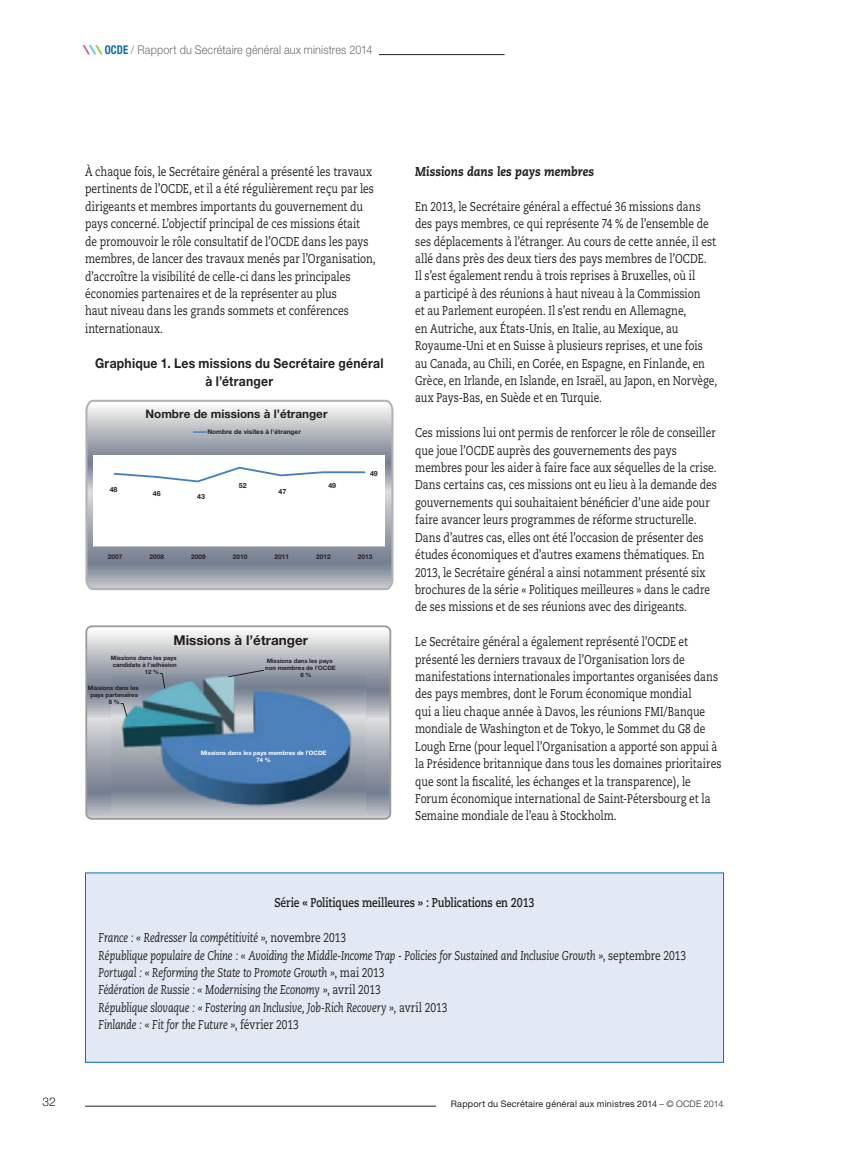
<style>
.page{position:relative;width:851px;height:1149px;background:#fff}
.page>*{position:absolute;margin:0;border:0;box-sizing:border-box;transform-origin:0 0}
.t1{font:700 13.5px/18px "Helvetica Neue LT Std";letter-spacing:.02em;color:#231f20;text-align:center;scale:.9 1}
.t2{font:700 13.5px "Helvetica Neue";color:#231f20}
.t3{font:12.75px/17.4px "Caecilia";color:#231f20;scale:.8 1}
.t4{font:italic 12.75px/17.4px "Caecilia";letter-spacing:-.015em;color:#231f20;scale:.8 1}
.t5{font:700 12.75px "Caecilia";letter-spacing:-.01em;color:#231f20;scale:.8 1}
.t6{font:italic 800 12.75px "Caecilia";color:#231f20;scale:.9 1}
.t7{font:300 12px "Helvetica Neue LT Std";letter-spacing:.015em;color:#6c6d70;scale:.9 1}
.t8{font:300 12px "Helvetica Neue LT Std";color:#231f20}
.t9{font:700 11.7px "Helvetica Neue";color:#231f20}
.t10{font:9px "Helvetica Neue LT Std";letter-spacing:.025em;color:#231f20}
.t11{font:700 7.05px "Helvetica Neue";color:#231f20}
.t12{font:700 6.45px "Helvetica Neue";color:#231f20}
.t13{font:700 6px/7.2px "Helvetica Neue";color:#231f20;text-align:center}
.t14{font:700 6px/7.2px "Helvetica Neue";color:#fff;text-align:center}
.s1{font-weight:900;font-style:italic;font-stretch:expanded;color:#cd529e}
.s2{font-weight:900;font-style:italic;font-stretch:expanded;color:#40c7f4}
.s3{font-weight:900;font-style:italic;font-stretch:expanded;color:#8bc63e}
.s4{font-weight:700;font-stretch:condensed;color:#0e6ca9}
.s5{font-style:normal}
.s6{font-weight:300}
</style>
<div class="page">
<hr style="left:85px;top:1105px;width:638px;height:1px;background:#231f20">
<div style="left:436px;top:1094px;width:287px;height:12px;background:#fff"></div>
<hr style="left:85px;top:54px;width:419px;height:1px;background:#231f20">
<div style="left:85px;top:46px;width:293px;height:21px;background:#fff"></div>
<svg style="left:85px;top:399px;width:308px;height:191px;background:#adb1ba"></svg>
<div style="left:94px;top:455px;width:291px;height:91px;background:#fff"></div>
<hr style="left:94px;top:546px;width:291px;height:1px;background:#989a9d">
<svg style="left:113px;top:466px;width:253px;height:17px"></svg>
<svg style="left:193px;top:431px;width:13px;height:1px"></svg>
<svg style="left:86px;top:628px;width:304px;height:190px;background:#bbbfc5"></svg>
<div style="left:85px;top:625px;width:306px;height:194px;border:2px solid #989a9d;border-radius:6px"></div>
<img style="left:111px;top:674px;width:254px;height:137px">
<svg style="left:160px;top:672px;width:5px;height:17px"></svg>
<svg style="left:121px;top:702px;width:6px;height:14px"></svg>
<svg style="left:228px;top:669px;width:36px;height:8px"></svg>
<div style="left:85px;top:872px;width:638px;height:189px;background:#e2e9f4"></div>
<p class="t7" style="left:85px;top:43px;width:321px"><span class="s1">\</span><span class="s2">\</span><span class="s3">\</span><span class="s4">OCDE</span> / Rapport du Secrétaire général aux ministres 2014</p>
<p class="t3" style="left:85px;top:163px;width:365px">À chaque fois, le Secrétaire général a présenté les travaux pertinents de l’OCDE, et il a été régulièrement reçu par les dirigeants et membres importants du gouvernement du pays concerné. L’objectif principal de ces missions était<br>de promouvoir le rôle consultatif de l’OCDE dans les pays membres, de lancer des travaux menés par l’Organisation, d’accroître la visibilité de celle-ci dans les principales économies partenaires et de la représenter au plus<br>haut niveau dans les grands sommets et conférences internationaux.</p>
<p class="t1" style="left:95px;top:353px;width:322px">Graphique 1. Les missions du Secrétaire général à l’étranger</p>
<p class="t11" style="left:110px;top:484px;width:9px">48</p>
<p class="t9" style="left:145px;top:406px;width:183px">Nombre de missions à l’étranger</p>
<p class="t12" style="left:207px;top:427px;width:95px">Nombre de visites à l'étranger</p>
<p class="t11" style="left:153px;top:488px;width:9px">46</p>
<p class="t11" style="left:197px;top:492px;width:9px">43</p>
<p class="t11" style="left:239px;top:481px;width:9px">52</p>
<p class="t11" style="left:278px;top:487px;width:9px">47</p>
<p class="t11" style="left:328px;top:481px;width:9px">49</p>
<p class="t11" style="left:370px;top:469px;width:9px">49</p>
<p class="t12" style="left:108px;top:552px;width:16px">2007</p>
<p class="t12" style="left:149px;top:552px;width:16px">2008</p>
<p class="t12" style="left:191px;top:552px;width:16px">2009</p>
<p class="t12" style="left:233px;top:552px;width:16px">2010</p>
<p class="t12" style="left:274px;top:552px;width:16px">2011</p>
<p class="t12" style="left:316px;top:552px;width:16px">2012</p>
<p class="t12" style="left:358px;top:552px;width:16px">2013</p>
<p class="t2" style="left:173px;top:631px;width:136px">Missions à l’étranger</p>
<p class="t13" style="left:266px;top:657px;width:67px">Missions dans les pays</p>
<p class="t13" style="left:265px;top:664px;width:72px">non membres de l’OCDE</p>
<p class="t13" style="left:300px;top:671px;width:12px">6 %</p>
<p class="t13" style="left:111px;top:653px;width:67px">Missions dans les pays</p>
<p class="t13" style="left:113px;top:660px;width:66px">candidats à l’adhésion</p>
<p class="t13" style="left:145px;top:668px;width:16px">12 %</p>
<p class="t13" style="left:88px;top:683px;width:52px">Missions dans les pays partenaires<br>8 %</p>
<p class="t14" style="left:201px;top:749px;width:127px">Missions dans les pays membres de l’OCDE<br>74 %</p>
<p class="t6" style="left:415px;top:164px;width:200px">Missions dans les pays membres</p>
<p class="t3" style="left:415px;top:198px;width:379px">En 2013, le Secrétaire général a effectué 36 missions dans des pays membres, ce qui représente 74 % de l’ensemble de ses déplacements à l’étranger. Au cours de cette année, il est allé dans près des deux tiers des pays membres de l’OCDE.<br>Il s’est également rendu à trois reprises à Bruxelles, où il<br>a participé à des réunions à haut niveau à la Commission<br>et au Parlement européen. Il s’est rendu en Allemagne,<br>en Autriche, aux États-Unis, en Italie, au Mexique, au Royaume-Uni et en Suisse à plusieurs reprises, et une fois au Canada, au Chili, en Corée, en Espagne, en Finlande, en Grèce, en Irlande, en Islande, en Israël, au Japon, en Norvège, aux Pays-Bas, en Suède et en Turquie.</p>
<p class="t3" style="left:415px;top:424px;width:379px">Ces missions lui ont permis de renforcer le rôle de conseiller que joue l’OCDE auprès des gouvernements des pays membres pour les aider à faire face aux séquelles de la crise.<br>Dans certains cas, ces missions ont eu lieu à la demande des gouvernements qui souhaitaient bénéficier d’une aide pour faire avancer leurs programmes de réforme structurelle.<br>Dans d’autres cas, elles ont été l’occasion de présenter des études économiques et d’autres examens thématiques. En 2013, le Secrétaire général a ainsi notamment présenté six brochures de la série « Politiques meilleures » dans le cadre de ses missions et de ses réunions avec des dirigeants.</p>
<p class="t3" style="left:415px;top:633px;width:384px">Le Secrétaire général a également représenté l’OCDE et présenté les derniers travaux de l’Organisation lors de manifestations internationales importantes organisées dans des pays membres, dont le Forum économique mondial<br>qui a lieu chaque année à Davos, les réunions FMI/Banque mondiale de Washington et de Tokyo, le Sommet du G8 de Lough Erne (pour lequel l’Organisation a apporté son appui à la Présidence britannique dans tous les domaines prioritaires que sont la fiscalité, les échanges et la transparence), le Forum économique international de Saint-Pétersbourg et la Semaine mondiale de l’eau à Stockholm.</p>
<p class="t5" style="left:274px;top:895px;width:327px">Série « Politiques meilleures » : Publications en 2013</p>
<p class="t4" style="left:99px;top:929px;width:735px">France : « Redresser la compétitivité »<span class="s5">, novembre 2013<br></span>République populaire de Chine : « Avoiding the Middle-Income Trap - Policies for Sustained and Inclusive Growth »<span class="s5">, septembre 2013<br></span>Portugal : « Reforming the State to Promote Growth »<span class="s5">, mai 2013<br></span>Fédération de Russie : « Modernising the Economy »<span class="s5">, avril 2013<br></span>République slovaque : « Fostering an Inclusive, Job-Rich Recovery »<span class="s5">, avril 2013<br></span>Finlande : « Fit for the Future »<span class="s5">, février 2013</span></p>
<p class="t8" style="left:43px;top:1094px;width:15px">32</p>
<p class="t10" style="left:451px;top:1098px;width:274px">Rapport du Secrétaire général aux ministres 2014 <span class="s6">– © OCDE 2014</span></p>
</div>
